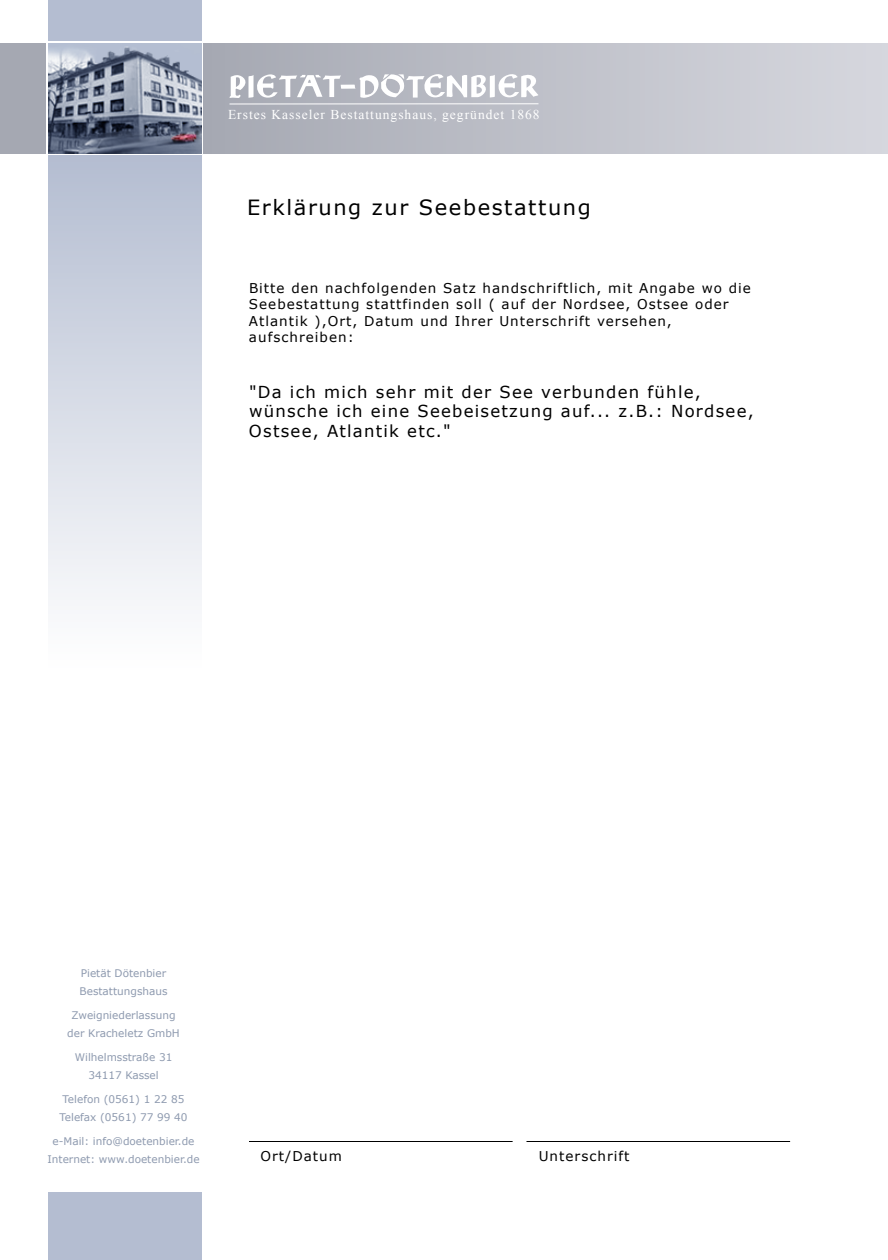
<style>
.page{position:relative;width:888px;height:1260px;background:#fff}
.page>*{position:absolute;margin:0;border:0;box-sizing:border-box;transform-origin:0 0}
.t1{font:21px "Verdana";letter-spacing:.075em;color:#000}
.t2{font:16.5px/19.5px "Verdana";letter-spacing:.075em;color:#000}
.t3{font:13.5px/16.5px "Verdana";letter-spacing:.075em;color:#000}
.t4{font:13.5px "Times New Roman";letter-spacing:.075em;color:#fff}
.t5{font:10.5px/18px "Verdana";color:#8e9aaf;text-align:center}
</style>
<div class="page">
<div style="left:48px;top:1192px;width:153px;height:68px;background:#b4bdd1"></div>
<div style="left:0;top:43px;width:46px;height:111px;background:#a5a8b2"></div>
<div style="left:48px;top:156px;width:153px;height:511px;background:linear-gradient(to bottom,#b4bdd1,#fefeff)"></div>
<div style="left:203px;top:43px;width:685px;height:111px;background:linear-gradient(to right,#a6a9b3,#d7d8df)"></div>
<hr style="left:230px;top:103px;width:308px;height:1px;background:#fff">
<svg style="left:229px;top:71px;width:312px;height:27px"></svg>
<img style="left:48px;top:43px;width:153px;height:111px">
<div style="left:48px;top:0;width:153px;height:41px;background:#b4bdd1"></div>
<hr style="left:249px;top:1141px;width:264px;height:1px;background:#000">
<hr style="left:526px;top:1141px;width:264px;height:1px;background:#000">
<p class="t4" style="left:228px;top:106px;width:313px">Erstes Kasseler Bestattungshaus, gegründet 1868</p>
<h1 class="t1" style="left:247px;top:194px;width:345px">Erklärung zur Seebestattung</h1>
<p class="t3" style="left:249px;top:279px;width:503px">Bitte den nachfolgenden Satz handschriftlich, mit Angabe wo die Seebestattung stattfinden soll ( auf der Nordsee, Ostsee oder Atlantik ),Ort, Datum und Ihrer Unterschrift versehen, aufschreiben:</p>
<p class="t2" style="left:249px;top:382px;width:506px">"Da ich mich sehr mit der See verbunden fühle, wünsche ich eine Seebeisetzung auf... z.B.: Nordsee,<br>Ostsee, Atlantik etc."</p>
<p class="t5" style="left:80px;top:964px;width:90px;text-align:left">Pietät Dötenbier<br>Bestattungshaus</p>
<p class="t5" style="left:67px;top:1006px;width:114px">Zweigniederlassung der Kracheletz GmbH</p>
<p class="t5" style="left:75px;top:1048px;width:99px">Wilhelmsstraße 31<br>34117 Kassel</p>
<p class="t5" style="left:60px;top:1090px;width:130px;text-align:left">Telefon (0561) 1 22 85<br>Telefax (0561) 77 99 40</p>
<p class="t5" style="left:47px;top:1132px;width:154px">e-Mail: info@doetenbier.de<br>Internet: www.doetenbier.de</p>
<p class="t3" style="left:261px;top:1148px;width:83px">Ort/Datum</p>
<p class="t3" style="left:539px;top:1148px;width:92px">Unterschrift</p>
</div>
